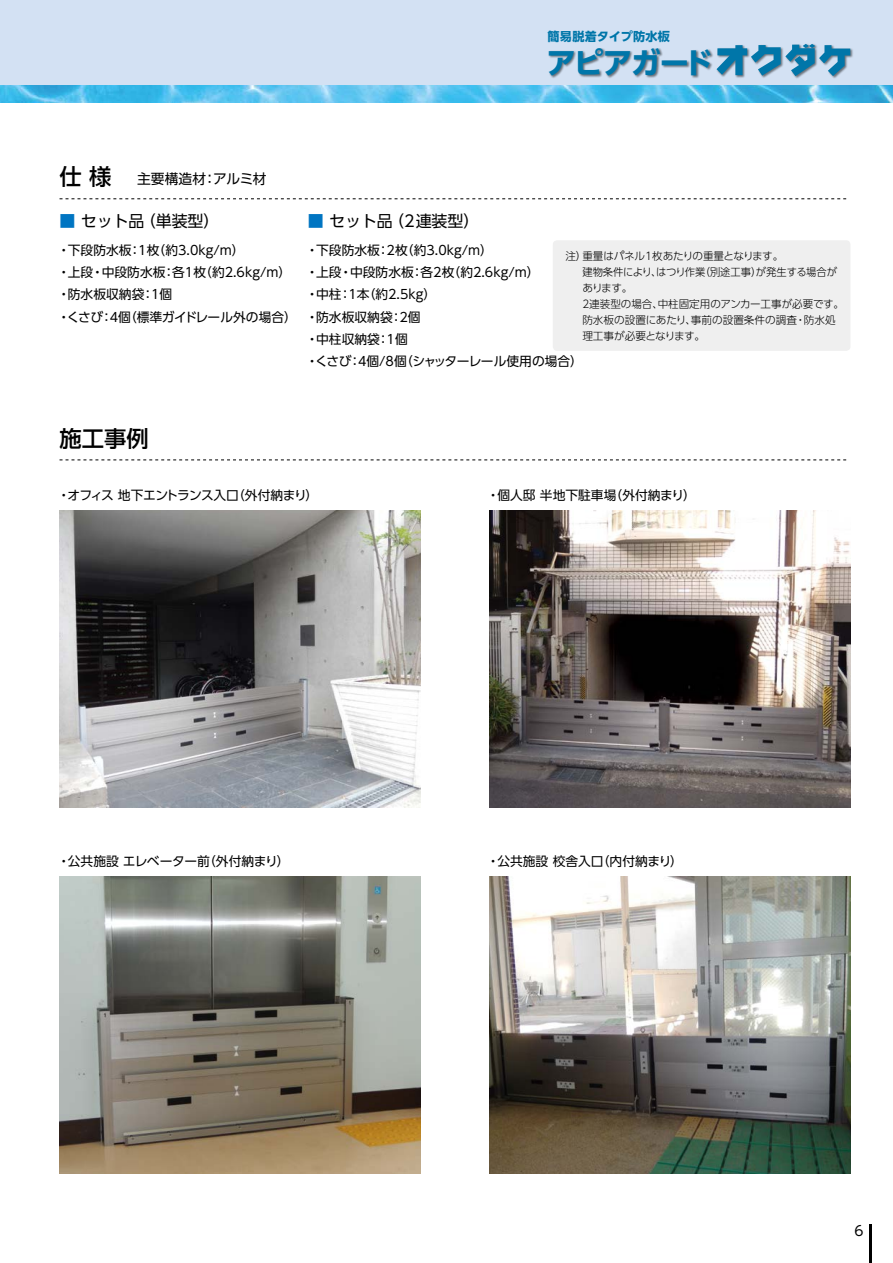
<style>
.page{position:relative;width:893px;height:1263px;background:#fff}
.page>*{position:absolute;margin:0;border:0;box-sizing:border-box;transform-origin:0 0}
.t1{font:700 29.25px "UD Shin Go Pro";letter-spacing:-.04em;color:#0076a9}
.t2{font:500 22.35px "UD Shin Go Pro";color:#000}
.t3{font:15.9px "UD Shin Go Pro";color:#000}
.t4{font:13.8px "UD Shin Go Pro";color:#000}
.t5{font:12.75px "UD Shin Go Pro";color:#000}
.t6{font:12.75px "UD Shin Go Pro";letter-spacing:-.05em;color:#000}
.t7{font:700 12.15px "UD Shin Go Pro";letter-spacing:.025em;color:#0076a9}
.t8{font:300 10.65px "UD Shin Go Pro";color:#000}
.t9{font:300 10.65px "UD Shin Go Pro";letter-spacing:-.02em;color:#000}
.t10{font:300 10.65px "UD Shin Go Pro";letter-spacing:-.025em;color:#000}
.s1{color:#0075c2}
</style>
<div class="page">
<div style="left:0;top:0;width:893px;height:85px;background:#d3e1f3"></div>
<img style="left:0;top:85px;width:893px;height:17px">
<div style="left:548px;top:48px;width:166px;height:31px;background:#000;opacity:.5"></div>
<div style="left:716px;top:43px;width:138px;height:37px;background:#000;opacity:.5"></div>
<svg style="left:716px;top:44px;width:134px;height:32px"></svg>
<svg style="left:60px;top:459px;width:786px;height:1px"></svg>
<div style="left:553px;top:240px;width:297px;height:111px;background:#efefef;border-radius:4px"></div>
<svg style="left:60px;top:198px;width:786px;height:1px"></svg>
<img style="left:489px;top:876px;width:361px;height:298px">
<img style="left:489px;top:510px;width:361px;height:298px">
<img style="left:60px;top:510px;width:361px;height:298px">
<img style="left:60px;top:876px;width:361px;height:298px">
<hr style="left:870px;top:1225px;width:2px;height:38px;background:#000">
<p class="t2" style="left:60px;top:159px;width:54px">仕 様</p>
<p class="t4" style="left:137px;top:168px;width:131px">主要構造材：アルミ材</p>
<p class="t3" style="left:60px;top:208px;width:161px"><span class="s1">■</span> セット品（単装型）</p>
<p class="t3" style="left:308px;top:208px;width:173px"><span class="s1">■</span> セット品（2連装型）</p>
<p class="t7" style="left:547px;top:27px;width:124px">簡易脱着タイプ防水板</p>
<p class="t1" style="left:547px;top:39px;width:167px">アピアガード</p>
<p class="t5" style="left:57px;top:239px;width:189px">・下段防水板：1枚（約3.0kg/m）</p>
<p class="t5" style="left:57px;top:262px;width:235px">・上段・中段防水板：各1枚（約2.6kg/m）</p>
<p class="t5" style="left:57px;top:284px;width:116px">・防水板収納袋：1個</p>
<p class="t5" style="left:57px;top:306px;width:241px">・くさび：4個（標準ガイドレール外の場合）</p>
<p class="t5" style="left:306px;top:239px;width:189px">・下段防水板：2枚（約3.0kg/m）</p>
<p class="t5" style="left:306px;top:262px;width:235px">・上段・中段防水板：各2枚（約2.6kg/m）</p>
<p class="t5" style="left:306px;top:284px;width:132px">・中柱：1本（約2.5kg）</p>
<p class="t5" style="left:306px;top:306px;width:116px">・防水板収納袋：2個</p>
<p class="t5" style="left:306px;top:329px;width:104px">・中柱収納袋：1個</p>
<p class="t5" style="left:306px;top:351px;width:279px">・くさび：4個/8個（シャッターレール使用の場合）</p>
<p class="t9" style="left:565px;top:248px;width:219px">注）重量はパネル1枚あたりの重量となります。</p>
<p class="t8" style="left:582px;top:264px;width:256px">建物条件により、はつり作業（別途工事）が発生する場合が</p>
<p class="t8" style="left:582px;top:279px;width:51px">あります。</p>
<p class="t8" style="left:582px;top:295px;width:263px">2連装型の場合、中柱固定用のアンカー工事が必要です。</p>
<p class="t8" style="left:582px;top:311px;width:255px">防水板の設置にあたり、事前の設置条件の調査・防水処</p>
<p class="t10" style="left:582px;top:327px;width:124px">理工事が必要となります。</p>
<p class="t2" style="left:60px;top:420px;width:91px">施工事例</p>
<p class="t6" style="left:57px;top:485px;width:263px">・オフィス 地下エントランス入口（外付納まり）</p>
<p class="t5" style="left:57px;top:851px;width:234px">・公共施設 エレベーター前（外付納まり）</p>
<p class="t5" style="left:487px;top:485px;width:210px">・個人邸 半地下駐車場（外付納まり）</p>
<p class="t5" style="left:487px;top:851px;width:198px">・公共施設 校舎入口（内付納まり）</p>
<p class="t4" style="left:854px;top:1219px;width:11px">6</p>
</div>
